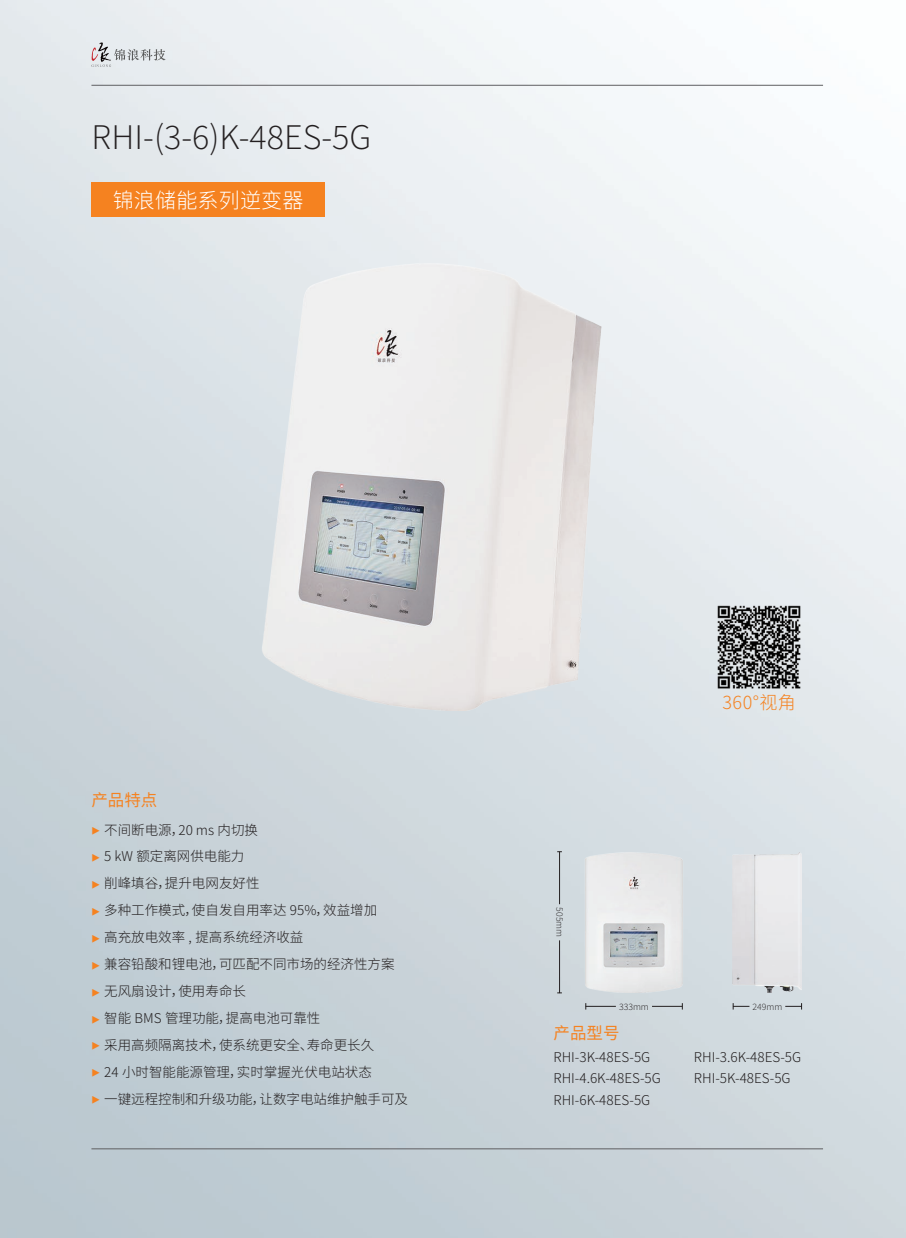
<style>
.page{position:relative;width:906px;height:1238px;background:#fff}
.page>*{position:absolute;margin:0;border:0;box-sizing:border-box;transform-origin:0 0}
.t1{font:300 36px "Source Sans Pro";color:#231f20}
.t2{font:300 21px "Source Han Sans SC";letter-spacing:.01em;color:#fff}
.t3{font:300 18px "Source Han Sans SC";color:#f58220}
.t4{font:16.5px "Source Han Sans SC";color:#f58220}
.t5{font:300 13.5px/26.8px "Source Han Sans SC";color:#231f20}
.t6{font:300 9.75px "Source Sans Pro";color:#231f20}
.s1{font-family:"Source Sans Pro";font-size:15px;color:#f58220}
</style>
<div class="page">
<img style="left:0;top:0;width:906px;height:1237px">
<svg style="left:91px;top:42px;width:75px;height:25px;background:#cfd1d5"></svg>
<hr style="left:91px;top:85px;width:732px;height:1px;background:#5f5f62">
<hr style="left:91px;top:1148px;width:732px;height:1px;background:#5f5f62">
<div style="left:91px;top:183px;width:234px;height:34px;background:#f58220"></div>
<img style="left:0;top:264px;width:906px;height:446px">
<hr style="left:585px;top:1006px;width:31px;height:1px;background:#231f20">
<hr style="left:652px;top:1006px;width:30px;height:1px;background:#231f20">
<svg style="left:733px;top:1003px;width:16px;height:6px"></svg>
<svg style="left:785px;top:1003px;width:17px;height:6px"></svg>
<hr style="left:559px;top:851px;width:1px;height:53px;background:#231f20">
<hr style="left:559px;top:940px;width:1px;height:53px;background:#231f20">
<img style="left:581px;top:852px;width:106px;height:140px">
<img style="left:733px;top:852px;width:68px;height:140px">
<img style="left:716px;top:604px;width:85px;height:85px">
<h1 class="t1" style="left:91px;top:115px;width:281px">RHI-(3-6)K-48ES-5G</h1>
<h2 class="t2" style="left:113px;top:188px;width:192px">锦浪储能系列逆变器</h2>
<p class="t4" style="left:91px;top:790px;width:67px">产品特点</p>
<p class="t5" style="left:91px;top:816px;width:318px"><span class="s1">▶</span> 不间断电源，20 ms 内切换<br><span class="s1">▶</span> 5 kW 额定离网供电能力<br><span class="s1">▶</span> 削峰填谷，提升电网友好性<br><span class="s1">▶</span> 多种工作模式，使自发自用率达 95%，效益增加<br><span class="s1">▶</span> 高充放电效率 , 提高系统经济收益<br><span class="s1">▶</span> 兼容铅酸和锂电池，可匹配不同市场的经济性方案<br><span class="s1">▶</span> 无风扇设计，使用寿命长<br><span class="s1">▶</span> 智能 BMS 管理功能，提高电池可靠性<br><span class="s1">▶</span> 采用高频隔离技术，使系统更安全、寿命更长久<br><span class="s1">▶</span> 24 小时智能能源管理，实时掌握光伏电站状态<br><span class="s1">▶</span> 一键远程控制和升级功能，让数字电站维护触手可及</p>
<h3 class="t3" style="left:722px;top:691px;width:75px">360°视角</h3>
<p class="t6" style="left:565px;top:907px;width:31px;rotate:90deg">505mm</p>
<p class="t6" style="left:619px;top:1000px;width:31px">333mm</p>
<p class="t6" style="left:752px;top:1000px;width:31px">249mm</p>
<p class="t4" style="left:553px;top:1024px;width:67px">产品型号</p>
<p class="t5" style="left:553px;top:1044px;width:98px">RHI-3K-48ES-5G</p>
<p class="t5" style="left:694px;top:1044px;width:109px">RHI-3.6K-48ES-5G</p>
<p class="t5" style="left:553px;top:1065px;width:109px">RHI-4.6K-48ES-5G</p>
<p class="t5" style="left:694px;top:1065px;width:98px">RHI-5K-48ES-5G</p>
<p class="t5" style="left:553px;top:1086px;width:98px">RHI-6K-48ES-5G</p>
</div>
